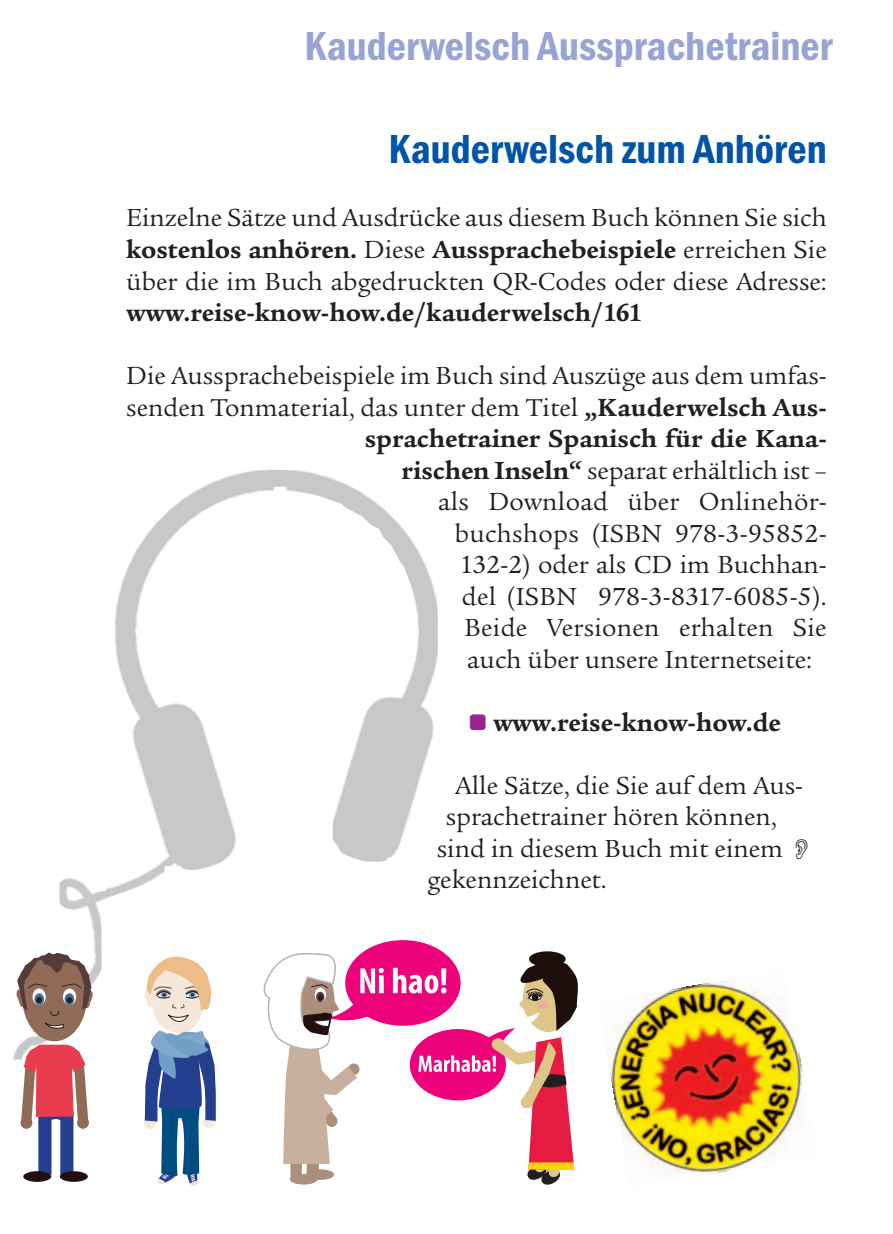
<style>
.page{position:relative;width:893px;height:1234px;background:#fff}
.page>*{position:absolute;margin:0;border:0;box-sizing:border-box;transform-origin:0 0}
.t1{font:600 condensed 42px "Franklin Got Itc T";color:#98a4d3}
.t2{font:600 condensed 42px "Franklin Got Itc T";color:#0154a6}
.t3{font:25.5px/31.5px "Legacy Ser Itc T";color:#231f20;text-align:justify}
.t4{font:700 25.5px "Legacy Ser Itc T";color:#231f20}
.s1{font-weight:700}
.s2{font-family:"Button Bonus Rounded Positive";font-weight:400;font-size:19.5px;color:#99248e}
</style>
<div class="page">
<img style="left:609px;top:980px;width:195px;height:195px">
<img style="left:13px;top:878px;width:99px;height:181px">
<img style="left:112px;top:470px;width:326px;height:426px">
<div style="left:22px;top:953px;width:65px;height:87px;background:#906b56;border-radius:50%"></div>
<svg style="left:16px;top:952px;width:77px;height:64px"></svg>
<svg style="left:45px;top:1022px;width:19px;height:7px"></svg>
<div style="left:23px;top:1170px;width:28px;height:11px;background:#230e0e;border-radius:50%"></div>
<div style="left:60px;top:1170px;width:28px;height:11px;background:#230e0e;border-radius:50%"></div>
<svg style="left:21px;top:1044px;width:67px;height:130px"></svg>
<svg style="left:144px;top:956px;width:72px;height:230px"></svg>
<svg style="left:529px;top:951px;width:37px;height:15px"></svg>
<div style="left:290px;top:1173px;width:28px;height:11px;background:#ab8e7b;border-radius:50%"></div>
<div style="left:345px;top:939px;width:116px;height:86px;background:#ed027c;border-radius:50%"></div>
<svg style="left:263px;top:948px;width:121px;height:232px"></svg>
<svg style="left:393px;top:955px;width:185px;height:230px"></svg>
<p class="t1" style="left:305px;top:32px;width:530px">Kauderwelsch Aussprachetrainer</p>
<p class="t2" style="left:389px;top:135px;width:440px">Kauderwelsch zum Anhören</p>
<p class="t3" style="left:126px;top:205px;width:702px">Einzelne Sätze und Ausdrücke aus diesem Buch können Sie sich <span class="s1">kostenlos anhören.</span> Diese <span class="s1">Aussprachebeispiele</span> erreichen Sie über die im Buch abgedruckten QR-Codes oder diese Adresse: <span class="s1">www.reise-know-how.de/kauderwelsch/161</span></p>
<p class="t3" style="left:126px;top:362px;width:702px">Die Aussprachebeispiele im Buch sind Auszüge aus dem umfas-</p>
<p class="t3" style="left:126px;top:394px;width:702px">senden Tonmaterial, das unter dem Titel <span class="s1">„Kauderwelsch Aus-</span></p>
<p class="t4" style="left:365px;top:428px;width:463px">sprachetrainer Spanisch für die Kana-</p>
<p class="t3" style="left:401px;top:457px;width:427px"><span class="s1">rischen Inseln“</span> separat erhältlich ist –</p>
<p class="t3" style="left:438px;top:488px;width:390px">als Download über Onlinehör-</p>
<p class="t3" style="left:455px;top:520px;width:373px">buchshops (ISBN 978-3-95852-</p>
<p class="t3" style="left:459px;top:551px;width:369px">132-2) oder als CD im Buchhan-</p>
<p class="t3" style="left:462px;top:583px;width:366px">del (ISBN 978-3-8317-6085-5).</p>
<p class="t3" style="left:465px;top:614px;width:364px">Beide Versionen erhalten Sie</p>
<p class="t3" style="left:467px;top:646px;width:346px">auch über unsere Internetseite:</p>
<p class="t4" style="left:468px;top:711px;width:314px"><span class="s2">±</span> www.reise-know-how.de</p>
<p class="t3" style="left:455px;top:772px;width:350px">Alle Sätze, die Sie auf dem Aus-</p>
<p class="t3" style="left:446px;top:803px;width:333px">sprachetrainer hören können,</p>
<p class="t3" style="left:437px;top:835px;width:348px">sind in diesem Buch mit einem</p>
<p class="t3" style="left:427px;top:866px;width:181px">gekennzeichnet.</p>
</div>
